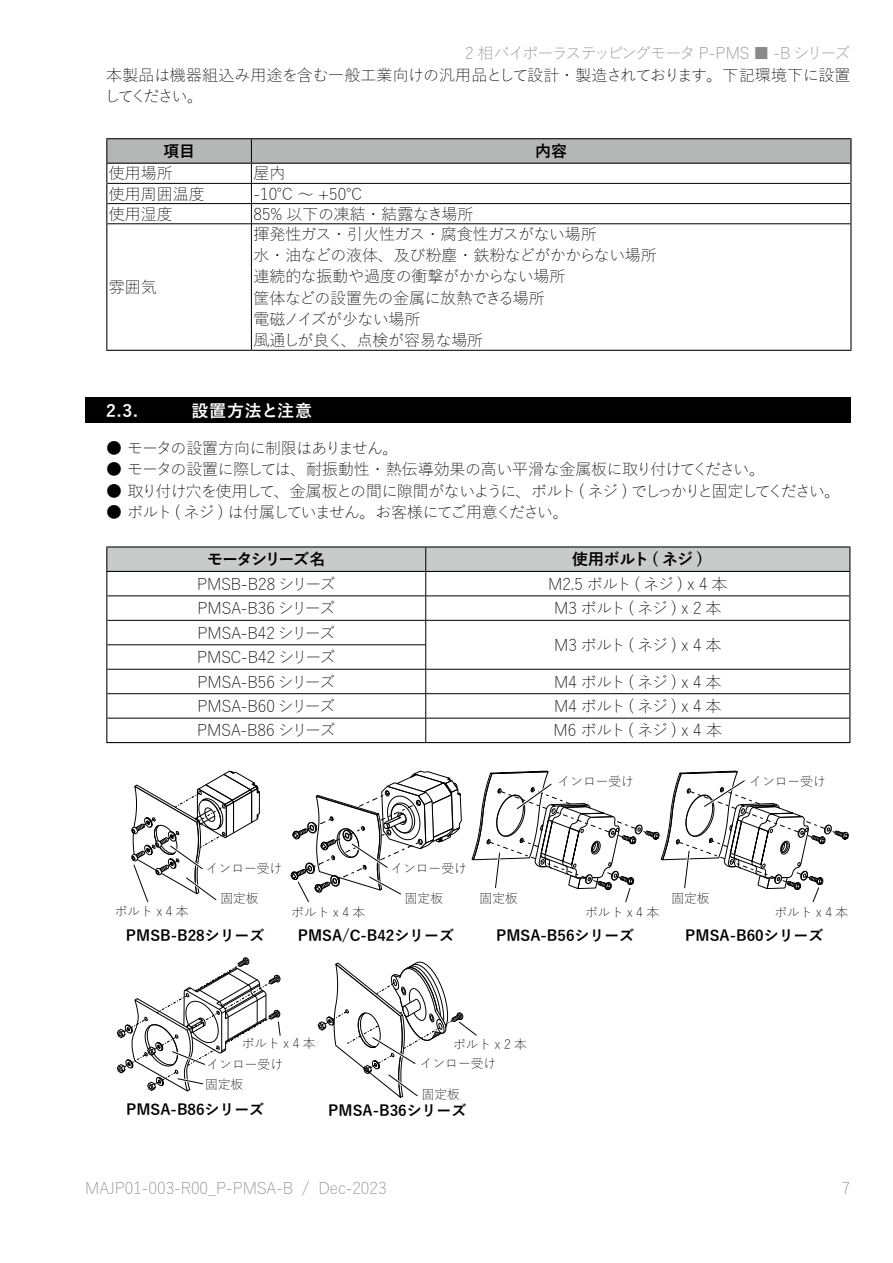
<style>
.page{position:relative;width:893px;height:1263px;background:#fff}
.page>*{position:absolute;margin:0;border:0;box-sizing:border-box;transform-origin:0 0}
.t1{font:700 16.95px "Yu Gothic";letter-spacing:.05em;color:#fff}
.t2{font:300 15.9px/21.3px "Yu Gothic";letter-spacing:-.02em;color:#000}
.t3{font:300 15.9px/24.5px "Yu Gothic";color:#000}
.t4{font:300 15.9px "Yu Gothic";letter-spacing:-.095em;color:#000}
.t5{font:300 15.9px "Yu Gothic";color:#898989}
.t6{font:300 15.9px "Yu Gothic";letter-spacing:-.11em;color:#898989}
.t7{font:300 15.9px "Yu Gothic";letter-spacing:-.055em;color:#000}
.t8{font:700 15.9px "Yu Gothic";letter-spacing:-.055em;color:#000}
.t9{font:700 15.9px "Yu Gothic";letter-spacing:-.085em;color:#000}
.t10{font:700 14.85px "Yu Gothic";color:#000}
.t11{font:300 12.75px/19.4px "Yu Gothic";color:#000}
</style>
<div class="page">
<div style="left:85px;top:398px;width:765px;height:25px;background:#000"></div>
<hr style="left:107px;top:224px;width:144px;height:1px;background:#000">
<hr style="left:251px;top:224px;width:599px;height:1px;background:#000">
<hr style="left:251px;top:224px;width:1px;height:126px;background:#000">
<hr style="left:106px;top:138px;width:145px;height:1px;background:#000">
<hr style="left:251px;top:138px;width:600px;height:1px;background:#000">
<svg style="left:106px;top:139px;width:745px;height:85px"></svg>
<hr style="left:106px;top:224px;width:1px;height:126px;background:#000">
<hr style="left:850px;top:224px;width:1px;height:126px;background:#000">
<hr style="left:106px;top:350px;width:145px;height:1px;background:#000">
<hr style="left:251px;top:350px;width:600px;height:1px;background:#000">
<hr style="left:106px;top:546px;width:320px;height:1px;background:#000">
<hr style="left:426px;top:546px;width:424px;height:1px;background:#000">
<svg style="left:106px;top:547px;width:744px;height:195px"></svg>
<hr style="left:106px;top:742px;width:320px;height:1px;background:#000">
<hr style="left:426px;top:742px;width:424px;height:1px;background:#000">
<svg style="left:131px;top:770px;width:129px;height:133px"></svg>
<svg style="left:290px;top:770px;width:172px;height:133px"></svg>
<svg style="left:471px;top:770px;width:378px;height:133px"></svg>
<svg style="left:116px;top:957px;width:165px;height:135px"></svg>
<svg style="left:317px;top:961px;width:160px;height:137px"></svg>
<p class="t6" style="left:465px;top:38px;width:387px">2 相バイポーラステッピングモータ P-PMS ■ -B シリーズ</p>
<p class="t2" style="left:104px;top:62px;width:747px">本製品は機器組込み用途を含む一般工業向けの汎用品として設計・製造されております。下記環境下に設置してください。</p>
<p class="t8" style="left:163px;top:142px;width:33px">項目</p>
<p class="t8" style="left:535px;top:142px;width:33px">内容</p>
<p class="t2" style="left:109px;top:161px;width:65px">使用場所</p>
<p class="t2" style="left:254px;top:161px;width:33px">屋内</p>
<p class="t2" style="left:109px;top:181px;width:97px">使用周囲温度</p>
<p class="t2" style="left:254px;top:181px;width:110px">-10℃ 〜 +50℃</p>
<p class="t2" style="left:109px;top:201px;width:65px">使用湿度</p>
<p class="t2" style="left:254px;top:201px;width:221px">85% 以下の凍結・結露なき場所</p>
<p class="t2" style="left:109px;top:274px;width:49px">雰囲気</p>
<p class="t2" style="left:254px;top:221px;width:405px">揮発性ガス・引火性ガス・腐食性ガスがない場所<br>水・油などの液体、及び粉塵・鉄粉などがかからない場所連続的な振動や過度の衝撃がかからない場所<br>筐体などの設置先の金属に放熱できる場所<br>電磁ノイズが少ない場所<br>風通しが良く、点検が容易な場所</p>
<p class="t1" style="left:106px;top:401px;width:33px">2.3.</p>
<p class="t1" style="left:191px;top:401px;width:122px">設置方法と注意</p>
<p class="t7" style="left:106px;top:433px;width:293px">● モータの設置方向に制限はありません。</p>
<p class="t2" style="left:106px;top:457px;width:660px">● モータの設置に際しては、耐振動性・熱伝導効果の高い平滑な金属板に取り付けてください。</p>
<p class="t4" style="left:106px;top:476px;width:736px">● 取り付け穴を使用して、金属板との間に隙間がないように、ボルト ( ネジ ) でしっかりと固定してください。</p>
<p class="t4" style="left:106px;top:497px;width:464px">● ボルト ( ネジ ) は付属していません。お客様にてご用意ください。</p>
<p class="t9" style="left:207px;top:550px;width:120px">モータシリーズ名</p>
<p class="t8" style="left:572px;top:550px;width:132px">使用ボルト ( ネジ )</p>
<p class="t3" style="left:197px;top:569px;width:140px">PMSB-B28 シリーズ</p>
<p class="t3" style="left:548px;top:569px;width:181px">M2.5ボルト(ネジ)x4本</p>
<p class="t3" style="left:198px;top:594px;width:139px">PMSA-B36 シリーズ</p>
<p class="t3" style="left:554px;top:594px;width:169px">M3ボルト(ネジ)x2本</p>
<p class="t3" style="left:198px;top:618px;width:139px">PMSA-B42 シリーズ</p>
<p class="t3" style="left:554px;top:631px;width:169px">M3ボルト(ネジ)x4本</p>
<p class="t3" style="left:197px;top:643px;width:140px">PMSC-B42 シリーズ<br>PMSA-B56 シリーズ</p>
<p class="t3" style="left:554px;top:667px;width:169px">M4ボルト(ネジ)x4本</p>
<p class="t3" style="left:198px;top:692px;width:139px">PMSA-B60 シリーズ</p>
<p class="t3" style="left:554px;top:692px;width:169px">M4ボルト(ネジ)x4本</p>
<p class="t3" style="left:197px;top:716px;width:140px">PMSA-B86 シリーズ</p>
<p class="t3" style="left:554px;top:716px;width:170px">M6ボルト(ネジ)x4本</p>
<p class="t11" style="left:557px;top:769px;width:78px">インロー受け</p>
<p class="t11" style="left:749px;top:769px;width:78px">インロー受け</p>
<p class="t11" style="left:390px;top:856px;width:78px">インロー受け</p>
<p class="t11" style="left:206px;top:856px;width:78px">インロー受け</p>
<p class="t11" style="left:220px;top:887px;width:40px">固定板</p>
<p class="t11" style="left:405px;top:887px;width:40px">固定板</p>
<p class="t11" style="left:480px;top:887px;width:40px">固定板</p>
<p class="t11" style="left:671px;top:887px;width:40px">固定板</p>
<p class="t11" style="left:115px;top:900px;width:75px">ボルト x 4 本</p>
<p class="t11" style="left:585px;top:900px;width:75px">ボルト x 4 本</p>
<p class="t11" style="left:774px;top:901px;width:75px">ボルト x 4 本</p>
<p class="t11" style="left:291px;top:900px;width:75px">ボルト x 4 本</p>
<p class="t10" style="left:126px;top:927px;width:140px">PMSB-B28シリーズ</p>
<p class="t10" style="left:298px;top:927px;width:158px">PMSA/C-B42シリーズ</p>
<p class="t10" style="left:496px;top:927px;width:140px">PMSA-B56シリーズ</p>
<p class="t10" style="left:685px;top:927px;width:140px">PMSA-B60シリーズ</p>
<p class="t11" style="left:242px;top:1031px;width:75px">ボルト x 4 本</p>
<p class="t11" style="left:453px;top:1033px;width:75px">ボルト x 2 本</p>
<p class="t11" style="left:205px;top:1053px;width:79px">インロー受け固定板</p>
<p class="t11" style="left:420px;top:1052px;width:78px">インロー受け</p>
<p class="t11" style="left:422px;top:1083px;width:40px">固定板</p>
<p class="t10" style="left:126px;top:1101px;width:140px">PMSA-B86シリーズ</p>
<p class="t10" style="left:328px;top:1102px;width:140px">PMSA-B36シリーズ</p>
<p class="t5" style="left:85px;top:1173px;width:303px">MAJP01-003-R00_P-PMSA-B / Dec-2023</p>
<p class="t5" style="left:842px;top:1173px;width:10px">7</p>
</div>
